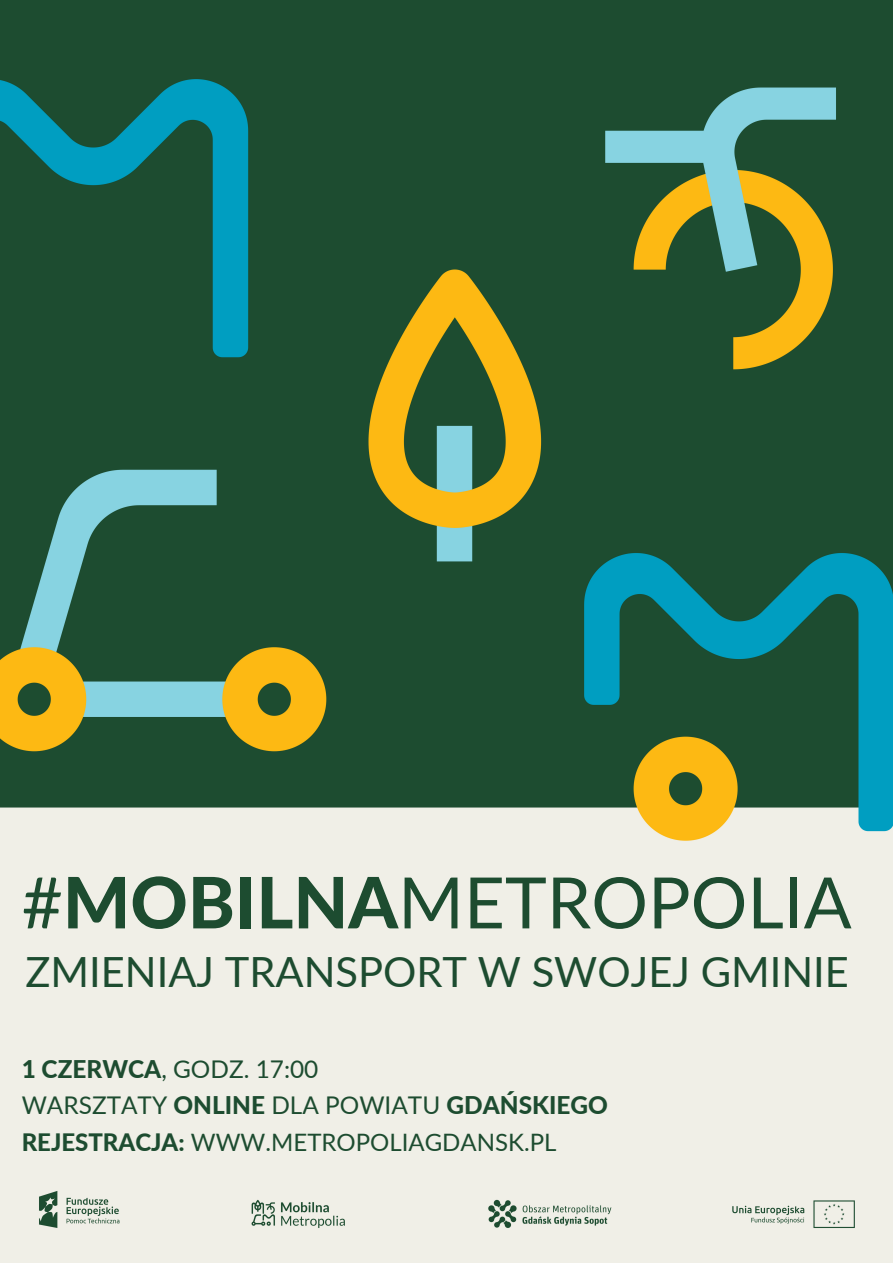
<style>
.page{position:relative;width:893px;height:1263px;background:#fff}
.page>*{position:absolute;margin:0;border:0;box-sizing:border-box;transform-origin:0 0}
.t1{font:70.88px "Lato";color:#1d4c30}
.t2{font:41.62px "Lato";color:#1d4c30}
.t3{font:24.38px "Lato";color:#1d4c30}
.t4{font:24px "Lato";color:#1d4c30}
.s1{font-weight:800}
</style>
<div class="page">
<img style="left:0;top:0;width:893px;height:1263px">
<p class="t1" style="left:22px;top:858px;width:831px">#<span class="s1">MOBILNA</span>METROPOLIA</p>
<p class="t2" style="left:25px;top:946px;width:825px">ZMIENIAJ TRANSPORT W SWOJEJ GMINIE</p>
<p class="t3" style="left:22px;top:1054px;width:298px"><span class="s1">1 CZERWCA</span>, GODZ. 17:00</p>
<p class="t3" style="left:22px;top:1090px;width:588px">WARSZTATY <span class="s1">ONLINE</span> DLA POWIATU <span class="s1">GDAŃSKIEGO</span></p>
<p class="t4" style="left:22px;top:1127px;width:536px"><span class="s1">REJESTRACJA:</span> WWW.METROPOLIAGDANSK.PL</p>
</div>
